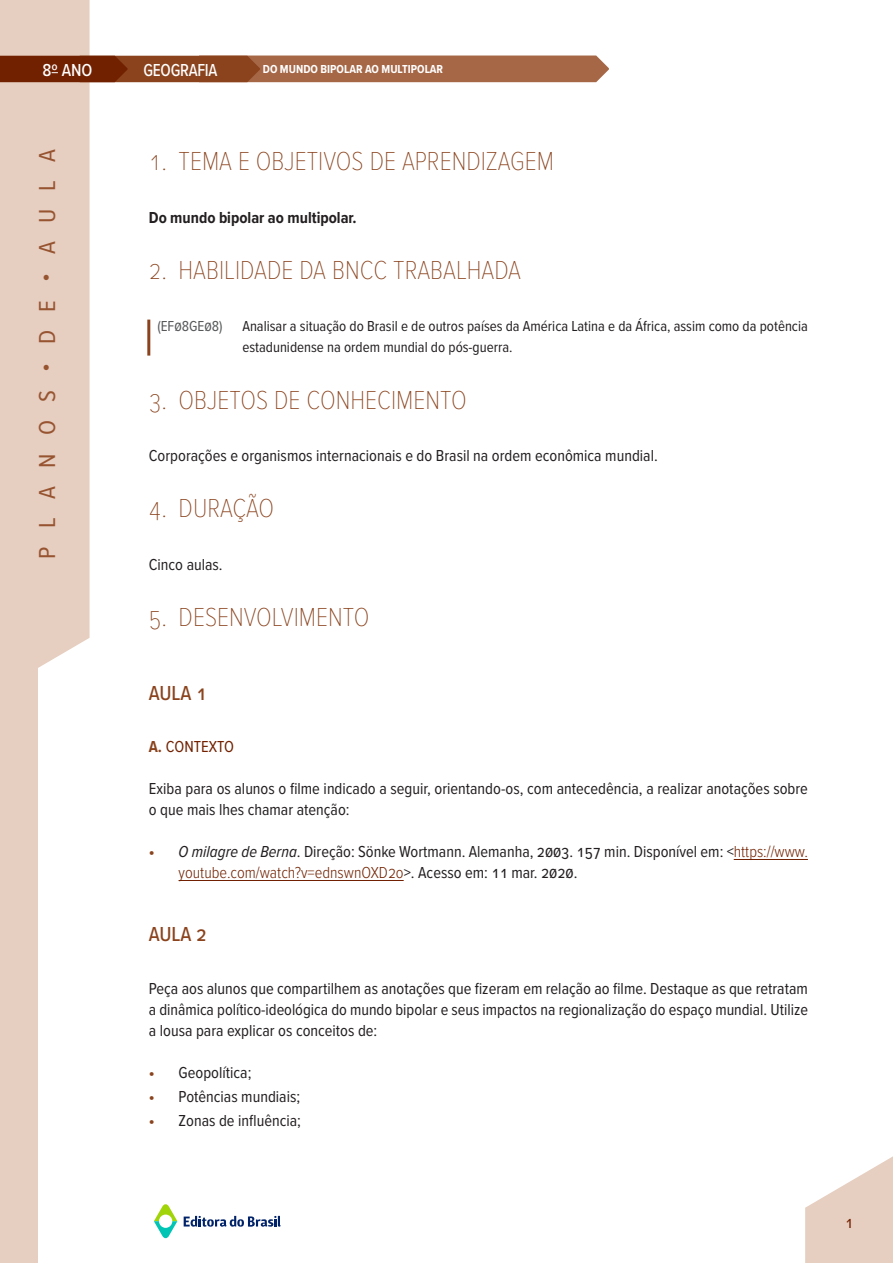
<style>
.page{position:relative;width:893px;height:1263px;background:#fff}
.page>*{position:absolute;margin:0;border:0;box-sizing:border-box;transform-origin:0 0}
.t1{font:100 27px "Proxima Nova Cond";color:#8a431d}
.t2{font:24px "Proxima Nova Cond";letter-spacing:.73em;color:#975431;scale:1.05 1}
.Aula{font:500 21px "Proxima Nova Cond";color:#8a431d}
.t3{font:500 18px "Proxima Nova Cond";letter-spacing:-.015em;color:#fff;scale:.95 1}
.t4{font:500 18px "Proxima Nova Cond";letter-spacing:-.015em;color:#fff}
.Corpo{font:16.5px/21px "Proxima Nova Cond";color:#231f20}
.Des-TOPICO{font:700 16.5px "Proxima Nova Cond";color:#231f20}
.t5{font:16.5px "Proxima Nova Cond";color:#712100}
.BNCC_Corpo{font:15px/21px "Proxima Nova Cond";color:#231f20}
.BNCC_Corpo-2{font:15px "Proxima Nova Cond";color:#57585a}
.t6{font:700 12px "Proxima Nova Cond";color:#fff}
.s1{font-weight:700;color:#8a431d}
.s2{font-style:italic}
.s3{font-weight:300;color:#712100}
</style>
<div class="page">
<div style="left:38px;top:0;width:52px;height:668px;background:#e6cec0"></div>
<svg style="left:805px;top:1156px;width:88px;height:107px"></svg>
<div style="left:0;top:0;width:38px;height:1263px;background:#e6cec0"></div>
<svg style="left:154px;top:1204px;width:23px;height:34px"></svg>
<svg style="left:184px;top:1216px;width:97px;height:11px"></svg>
<svg style="left:0;top:56px;width:609px;height:26px;background:#965231"></svg>
<hr style="left:147px;top:320px;width:3px;height:36px;background:#8a431d">
<hr style="left:734px;top:859px;width:74px;height:1px;background:#712100">
<hr style="left:179px;top:880px;width:225px;height:1px;background:#712100">
<p class="t4" style="left:43px;top:59px;width:52px">8º ANO</p>
<p class="t3" style="left:144px;top:59px;width:79px">GEOGRAFIA</p>
<p class="t6" style="left:263px;top:62px;width:182px">Do mundo bipolar ao multipolar</p>
<h2 class="t2" style="left:33px;top:559px;width:392px;rotate:-90deg">PLANOS•DE•AULA</h2>
<p class="t1" style="left:149px;top:145px;width:407px">1. TEMA E OBJETIVOS DE APRENDIZAGEM</p>
<p class="Des-TOPICO" style="left:149px;top:207px;width:209px">Do mundo bipolar ao multipolar.</p>
<p class="t1" style="left:149px;top:254px;width:374px">2. HABILIDADE DA BNCC TRABALHADA</p>
<p class="BNCC_Corpo-2" style="left:157px;top:317px;width:67px">(EF08GE08)</p>
<p class="BNCC_Corpo" style="left:242px;top:316px;width:567px">Analisar a situação do Brasil e de outros países da América Latina e da África, assim como da potência estadunidense na ordem mundial do pós-guerra.</p>
<p class="t1" style="left:149px;top:384px;width:319px">3. OBJETOS DE CONHECIMENTO</p>
<p class="Corpo" style="left:149px;top:445px;width:510px">Corporações e organismos internacionais e do Brasil na ordem econômica mundial.</p>
<p class="t1" style="left:149px;top:492px;width:127px">4. DURAÇÃO</p>
<p class="Corpo" style="left:149px;top:554px;width:75px">Cinco aulas.</p>
<p class="t1" style="left:149px;top:601px;width:222px">5. DESENVOLVIMENTO</p>
<p class="Aula" style="left:149px;top:680px;width:59px">AULA 1</p>
<p class="t5" style="left:149px;top:737px;width:87px"><span class="s1">A.</span> CONTEXTO</p>
<p class="Corpo" style="left:149px;top:779px;width:661px">Exiba para os alunos o filme indicado a seguir, orientando-os, com antecedência, a realizar anotações sobre o que mais lhes chamar atenção:</p>
<p class="Corpo" style="left:179px;top:842px;width:631px;text-indent:-30px"><span class="s1">•</span> <span class="s2">O milagre de Berna</span>. Direção: Sönke Wortmann. Alemanha, 2003. 157 min. Disponível em: &lt;<span class="s3">https://www. youtube.com/watch?v=ednswnOXD2o</span>&gt;. Acesso em: 11 mar. 2020.</p>
<p class="Aula" style="left:149px;top:922px;width:59px">AULA 2</p>
<p class="Corpo" style="left:149px;top:978px;width:661px;text-align:justify">Peça aos alunos que compartilhem as anotações que fizeram em relação ao filme. Destaque as que retratam a dinâmica político-ideológica do mundo bipolar e seus impactos na regionalização do espaço mundial. Utilize a lousa para explicar os conceitos de:</p>
<p class="Corpo" style="left:149px;top:1062px;width:104px"><span class="s1">•</span> Geopolítica;</p>
<p class="Corpo" style="left:149px;top:1086px;width:153px"><span class="s1">•</span> Potências mundiais;</p>
<p class="Corpo" style="left:149px;top:1110px;width:154px"><span class="s1">•</span> Zonas de influência;</p>
<p class="t5" style="left:845px;top:1212px;width:10px">1</p>
</div>
